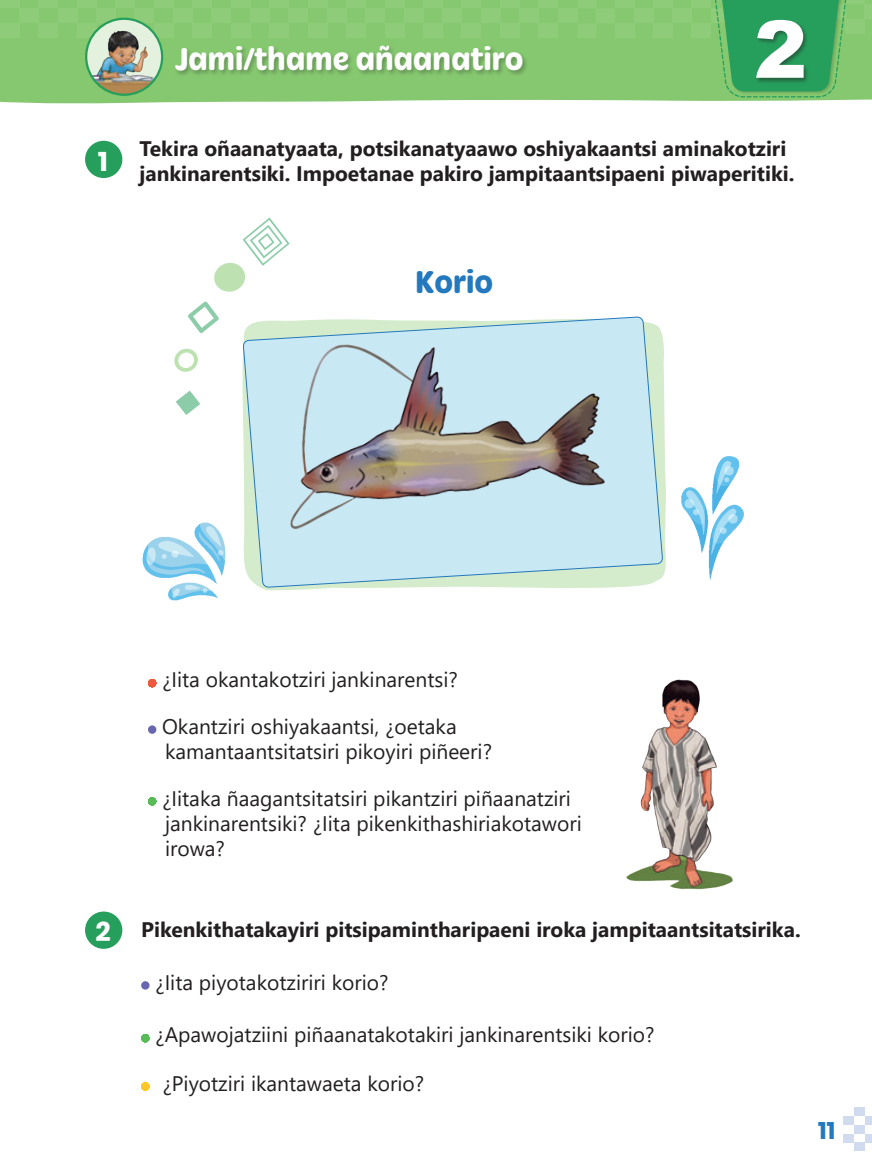
<style>
.page{position:relative;width:872px;height:1170px;background:#fff}
.page>*{position:absolute;margin:0;border:0;box-sizing:border-box;transform-origin:0 0}
.t1{font:900 79.5px "Arial";color:#fff}
.t2{font:700 33px "Mithella";color:#fff}
.t3{font:700 33px "Mithella";color:#2479be}
.t4{font:700 27px "Poppins";color:#fff}
.t5{font:700 24px "Poppins";color:#2479be}
.t6{font:21px/25.2px "Segoe UI";color:#231f20}
.t7{font:700 21px/25.2px "Segoe UI";color:#231f20}
.s1{font-family:"Poppins";font-size:27px;color:#fff}
</style>
<div class="page">
<div style="left:864px;top:1133px;width:8px;height:9px;background:#d1dbef"></div>
<div style="left:864px;top:1115px;width:8px;height:9px;background:#d1dbef"></div>
<div style="left:853px;top:1107px;width:11px;height:8px;background:#d1dbef"></div>
<div style="left:842px;top:1115px;width:11px;height:9px;background:#d1dbef"></div>
<div style="left:853px;top:1124px;width:11px;height:9px;background:#d1dbef"></div>
<div style="left:842px;top:1133px;width:11px;height:9px;background:#d1dbef"></div>
<div style="left:853px;top:1142px;width:11px;height:9px;background:#d1dbef"></div>
<svg style="left:0;top:0;width:872px;height:104px;background:#8bca76"></svg>
<div style="left:845px;top:19px;width:19px;height:15px;background:#8ecc7a"></div>
<div style="left:864px;top:4px;width:8px;height:15px;background:#8ecc7a"></div>
<hr style="left:845px;top:0;width:19px;height:4px;background:#8ecc7a">
<div style="left:0;top:23px;width:19px;height:15px;background:#8ecc7a"></div>
<div style="left:20px;top:8px;width:19px;height:15px;background:#8ecc7a"></div>
<div style="left:0;top:0;width:19px;height:8px;background:#8ecc7a"></div>
<div style="left:39px;top:23px;width:19px;height:15px;background:#8ecc7a"></div>
<div style="left:39px;top:0;width:19px;height:8px;background:#8ecc7a"></div>
<div style="left:58px;top:8px;width:19px;height:15px;background:#8ecc7a"></div>
<div style="left:77px;top:23px;width:19px;height:15px;background:#8ecc7a"></div>
<div style="left:96px;top:8px;width:20px;height:15px;background:#8ecc7a"></div>
<div style="left:77px;top:0;width:19px;height:8px;background:#8ecc7a"></div>
<div style="left:116px;top:0;width:19px;height:8px;background:#8ecc7a"></div>
<div style="left:135px;top:8px;width:19px;height:15px;background:#8ecc7a"></div>
<div style="left:154px;top:23px;width:19px;height:15px;background:#8ecc7a"></div>
<div style="left:173px;top:8px;width:19px;height:15px;background:#8ecc7a"></div>
<div style="left:154px;top:0;width:19px;height:8px;background:#8ecc7a"></div>
<div style="left:193px;top:23px;width:19px;height:15px;background:#8ecc7a"></div>
<div style="left:193px;top:0;width:19px;height:8px;background:#8ecc7a"></div>
<div style="left:212px;top:8px;width:19px;height:15px;background:#8ecc7a"></div>
<div style="left:231px;top:23px;width:19px;height:15px;background:#8ecc7a"></div>
<div style="left:250px;top:8px;width:19px;height:15px;background:#8ecc7a"></div>
<div style="left:231px;top:0;width:19px;height:8px;background:#8ecc7a"></div>
<div style="left:269px;top:23px;width:20px;height:15px;background:#8ecc7a"></div>
<div style="left:269px;top:0;width:20px;height:8px;background:#8ecc7a"></div>
<div style="left:289px;top:8px;width:19px;height:15px;background:#8ecc7a"></div>
<div style="left:308px;top:23px;width:19px;height:15px;background:#8ecc7a"></div>
<div style="left:327px;top:8px;width:19px;height:15px;background:#8ecc7a"></div>
<div style="left:308px;top:0;width:19px;height:8px;background:#8ecc7a"></div>
<div style="left:346px;top:23px;width:20px;height:15px;background:#8ecc7a"></div>
<div style="left:346px;top:0;width:20px;height:8px;background:#8ecc7a"></div>
<div style="left:366px;top:8px;width:19px;height:15px;background:#8ecc7a"></div>
<div style="left:385px;top:23px;width:19px;height:15px;background:#8ecc7a"></div>
<div style="left:404px;top:8px;width:19px;height:15px;background:#8ecc7a"></div>
<div style="left:385px;top:0;width:19px;height:8px;background:#8ecc7a"></div>
<div style="left:423px;top:23px;width:19px;height:15px;background:#8ecc7a"></div>
<div style="left:423px;top:0;width:19px;height:8px;background:#8ecc7a"></div>
<div style="left:442px;top:8px;width:20px;height:15px;background:#8ecc7a"></div>
<div style="left:462px;top:23px;width:19px;height:15px;background:#8ecc7a"></div>
<div style="left:481px;top:8px;width:19px;height:15px;background:#8ecc7a"></div>
<div style="left:462px;top:0;width:19px;height:8px;background:#8ecc7a"></div>
<div style="left:500px;top:23px;width:19px;height:15px;background:#8ecc7a"></div>
<div style="left:500px;top:0;width:19px;height:8px;background:#8ecc7a"></div>
<div style="left:519px;top:8px;width:19px;height:15px;background:#8ecc7a"></div>
<div style="left:539px;top:23px;width:19px;height:15px;background:#8ecc7a"></div>
<div style="left:558px;top:8px;width:19px;height:15px;background:#8ecc7a"></div>
<div style="left:539px;top:0;width:19px;height:8px;background:#8ecc7a"></div>
<svg style="left:577px;top:0;width:38px;height:38px"></svg>
<div style="left:615px;top:23px;width:19px;height:15px;background:#8ecc7a"></div>
<div style="left:634px;top:8px;width:19px;height:15px;background:#8ecc7a"></div>
<div style="left:615px;top:0;width:19px;height:8px;background:#8ecc7a"></div>
<div style="left:653px;top:23px;width:19px;height:15px;background:#8ecc7a"></div>
<div style="left:653px;top:0;width:19px;height:8px;background:#8ecc7a"></div>
<div style="left:672px;top:8px;width:20px;height:15px;background:#8ecc7a"></div>
<div style="left:692px;top:23px;width:19px;height:15px;background:#8ecc7a"></div>
<div style="left:711px;top:8px;width:19px;height:15px;background:#8ecc7a"></div>
<div style="left:692px;top:0;width:19px;height:8px;background:#8ecc7a"></div>
<svg style="left:712px;top:0;width:136px;height:98px;background:#46ac62"></svg>
<div style="left:755px;top:19px;width:54px;height:65px;background:#231f20;opacity:.48"></div>
<div style="left:174px;top:44px;width:355px;height:33px;background:#231f20;opacity:.3"></div>
<svg style="left:86px;top:19px;width:76px;height:76px"></svg>
<svg style="left:89px;top:85px;width:64px;height:10px"></svg>
<img style="left:86px;top:30px;width:71px;height:55px">
<div style="left:85px;top:18px;width:78px;height:78px;border:2px solid #269f5c;border-radius:50%"></div>
<div style="left:85px;top:141px;width:37px;height:37px;background:#269f5c;border-radius:50%"></div>
<svg style="left:148px;top:679px;width:8px;height:8px"></svg>
<div style="left:148px;top:725px;width:8px;height:8px;background:#6766ae;border-radius:50%"></div>
<svg style="left:148px;top:797px;width:8px;height:8px"></svg>
<img style="left:626px;top:679px;width:107px;height:211px">
<svg style="left:243px;top:316px;width:420px;height:275px;background:#c1d6db"></svg>
<svg style="left:188px;top:301px;width:31px;height:32px"></svg>
<svg style="left:176px;top:390px;width:24px;height:25px"></svg>
<svg style="left:174px;top:348px;width:24px;height:24px"></svg>
<svg style="left:214px;top:217px;width:76px;height:75px"></svg>
<div style="left:85px;top:911px;width:37px;height:37px;background:#269f5c;border-radius:50%"></div>
<div style="left:141px;top:981px;width:8px;height:8px;background:#6766ae;border-radius:50%"></div>
<svg style="left:141px;top:1034px;width:8px;height:8px"></svg>
<svg style="left:141px;top:1082px;width:8px;height:8px"></svg>
<img style="left:681px;top:456px;width:63px;height:123px">
<img style="left:142px;top:522px;width:84px;height:79px">
<h2 class="t2" style="left:174px;top:41px;width:351px">Jami/thame añaanatiro</h2>
<h1 class="t1" style="left:754px;top:-8px;width:55px">2</h1>
<p class="t4" style="left:98px;top:145px;width:11px">1</p>
<p class="t7" style="left:139px;top:134px;width:656px">Tekira oñaanatyaata, potsikanatyaawo oshiyakaantsi aminakotziri jankinarentsiki. Impoetanae pakiro jampitaantsipaeni piwaperitiki.</p>
<h2 class="t3" style="left:415px;top:263px;width:79px">Korio</h2>
<p class="t6" style="left:162px;top:665px;width:297px">¿Iita okantakotziri jankinarentsi?</p>
<p class="t6" style="left:162px;top:711px;width:331px">Okantziri oshiyakaantsi, ¿oetaka kamantaantsitatsiri pikoyiri piñeeri?</p>
<p class="t6" style="left:162px;top:783px;width:421px">¿Iitaka ñaagantsitatsiri pikantziri piñaanatziri jankinarentsiki? ¿Iita pikenkithashiriakotawori irowa?</p>
<p class="t7" style="left:95px;top:915px;width:707px"><span class="s1">2</span> Pikenkithatakayiri pitsipamintharipaeni iroka jampitaantsitatsirika.</p>
<p class="t6" style="left:155px;top:967px;width:235px">¿Iita piyotakotziriri korio?</p>
<p class="t6" style="left:155px;top:1020px;width:501px">¿Apawojatziini piñaanatakotakiri jankinarentsiki korio?</p>
<p class="t6" style="left:162px;top:1068px;width:263px">¿Piyotziri ikantawaeta korio?</p>
<p class="t5" style="left:818px;top:1116px;width:19px">11</p>
</div>
